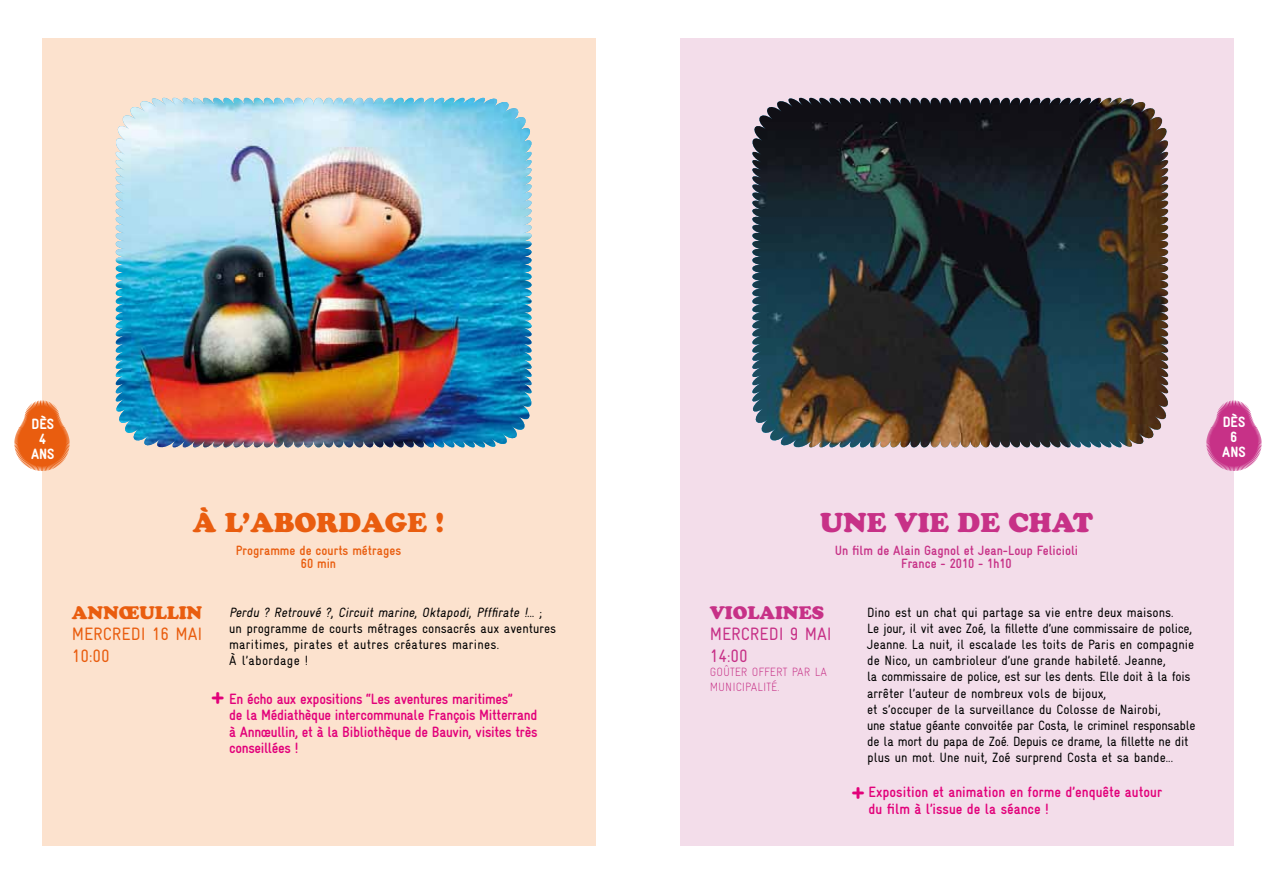
<style>
.page{position:relative;width:1276px;height:893px;background:#fff}
.page>*{position:absolute;margin:0;border:0;box-sizing:border-box;transform-origin:0 0}
.t1{font:700 condensed 30px "Gravur";color:#e2007a}
.t2{font:27px "Cooper Black Std";color:#e95d0f}
.t3{font:27px "Cooper Black Std";color:#c73187}
.t4{font:condensed 18px/21.6px "Gravur";color:#e95d0f}
.t5{font:condensed 18px "Gravur";color:#c73187}
.t6{font:18px "Cooper Black Std";color:#e95d0f}
.t7{font:18px "Cooper Black Std";color:#c73187}
.t8{font:700 condensed 15px/16.5px "Gravur";letter-spacing:-.02em;color:#e2007a}
.t9{font:700 condensed 15px/16.5px "Gravur";color:#e2007a}
.t10{font:900 condensed 15px/15px "Gravur";color:#fff;text-align:center}
.t11{font:condensed 13.5px/16.2px "Gravur";color:#000}
.t12{font:condensed 13.5px/16.2px "Gravur";letter-spacing:.02em;color:#000}
.t13{font:700 condensed 13.5px/13.2px "Gravur";color:#c73187;text-align:center}
.t14{font:700 condensed 13.5px/13.2px "Gravur";color:#e95d0f;text-align:center}
.t15{font:300 condensed 12px/14.4px "Gravur";color:#c73187}
.s1{font-style:italic}
</style>
<div class="page">
<div style="left:42px;top:38px;width:554px;height:808px;background:#fce2ce"></div>
<svg style="left:14px;top:400px;width:56px;height:71px"></svg>
<svg style="left:470px;top:97px;width:62px;height:351px;background:#4fa7cd"></svg>
<img style="left:115px;top:97px;width:355px;height:351px">
<div style="left:680px;top:38px;width:554px;height:808px;background:#f3ddea"></div>
<svg style="left:1206px;top:400px;width:56px;height:71px"></svg>
<svg style="left:1106px;top:97px;width:63px;height:351px;background:#4c4034"></svg>
<img style="left:752px;top:97px;width:354px;height:351px">
<p class="t10" style="left:31px;top:416px;width:25px">DÈS<br>4<br>ANS</p>
<h2 class="t2" style="left:193px;top:506px;width:253px">À L’ABORDAGE !</h2>
<h3 class="t6" style="left:72px;top:601px;width:132px">ANNŒULLIN</h3>
<h3 class="t4" style="left:72px;top:623px;width:113px">MERCREDI 16 mai<br>10:00</h3>
<p class="t14" style="left:236px;top:544px;width:167px">Programme de courts métrages<br>60 min</p>
<p class="t12" style="left:229px;top:604px;width:328px"><span class="s1">Perdu ? Retrouvé ?</span>, <span class="s1">Circuit marine</span>, <span class="s1">Oktapodi</span>, <span class="s1">Pfffirate !</span>… ; un programme de courts métrages consacrés aux aventures maritimes, pirates et autres créatures marines.<br>À l’abordage !</p>
<p class="t8" style="left:229px;top:690px;width:310px">En écho aux expositions “Les aventures maritimes”<br>de la Médiathèque intercommunale François Mitterrand à Annœullin, et à la Bibliothèque de Bauvin, visites très conseillées !</p>
<h1 class="t1" style="left:211px;top:679px;width:16px">+</h1>
<h2 class="t3" style="left:820px;top:506px;width:274px">UNE VIE DE CHAT</h2>
<p class="t13" style="left:834px;top:544px;width:245px">Un film de Alain Gagnol et Jean-Loup Felicioli<br>France - 2010 - 1h10</p>
<p class="t11" style="left:867px;top:604px;width:330px">Dino est un chat qui partage sa vie entre deux maisons.<br>Le jour, il vit avec Zoé, la fillette d’une commissaire de police, Jeanne. La nuit, il escalade les toits de Paris en compagnie de Nico, un cambrioleur d’une grande habileté. Jeanne,<br>la commissaire de police, est sur les dents. Elle doit à la fois arrêter l’auteur de nombreux vols de bijoux,<br>et s’occuper de la surveillance du Colosse de Nairobi,<br>une statue géante convoitée par Costa, le criminel responsable de la mort du papa de Zoé. Depuis ce drame, la fillette ne dit plus un mot. Une nuit, Zoé surprend Costa et sa bande...</p>
<p class="t9" style="left:868px;top:784px;width:295px">Exposition et animation en forme d’enquête autour du film à l’issue de la séance !</p>
<h3 class="t7" style="left:710px;top:601px;width:29px">VIOLAINES</h3>
<h3 class="t5" style="left:710px;top:624px;width:22px">Mercredi</h3>
<h3 class="t5" style="left:790px;top:624px;width:24px">9 mai</h3>
<h3 class="t5" style="left:710px;top:646px;width:39px">14:00</h3>
<p class="t15" style="left:710px;top:665px;width:119px">GOÛTER OFFERT PAR LA<br>MU NICIPALITÉ.</p>
<h1 class="t1" style="left:851px;top:774px;width:16px">+</h1>
<p class="t10" style="left:1222px;top:415px;width:25px">DÈS<br>6<br>ANS</p>
</div>
